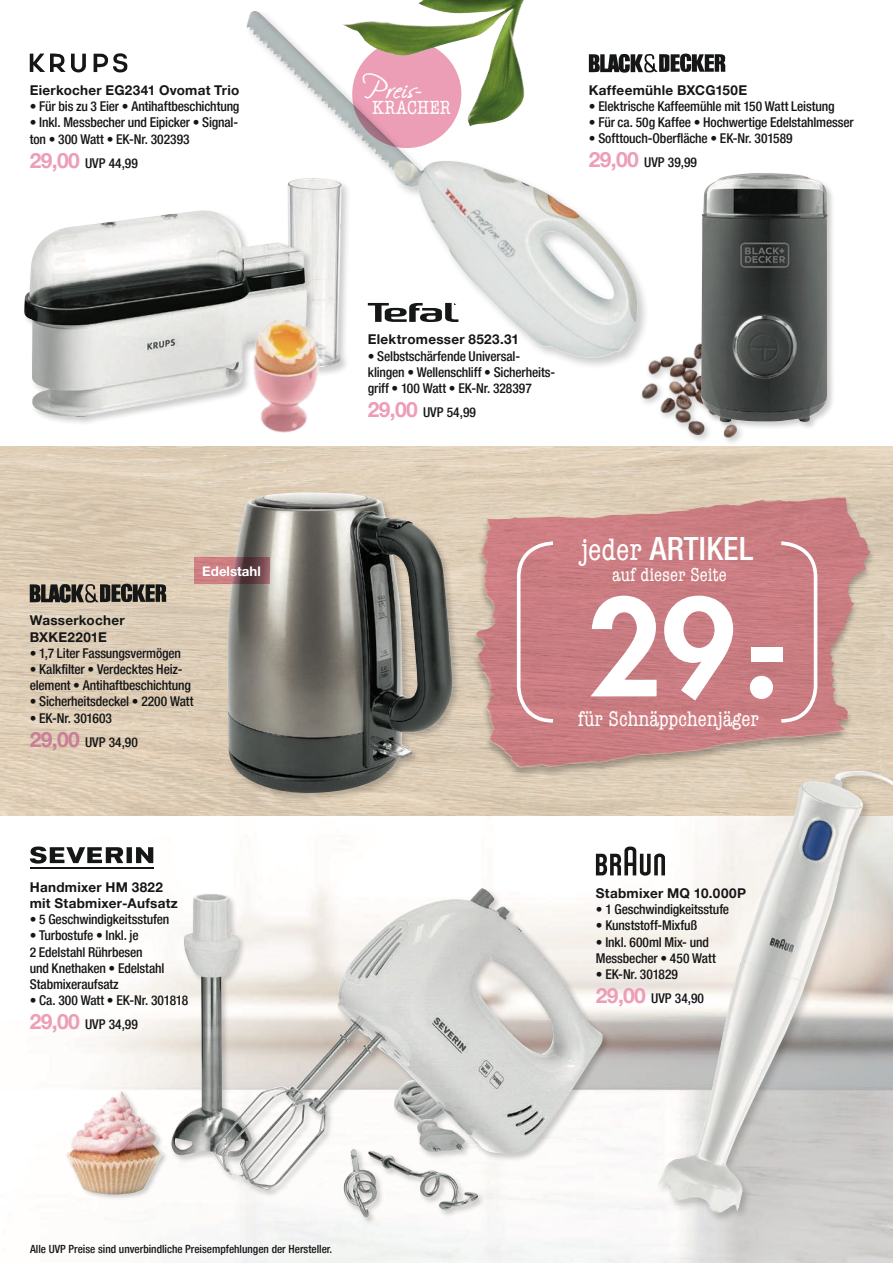
<style>
.page{position:relative;width:893px;height:1263px;background:#fff}
.page>*{position:absolute;margin:0;border:0;box-sizing:border-box;transform-origin:0 0}
.t1{font:800 130.2px "Futura Std";color:#fff}
.t2{font:500 condensed 32.1px "Helvetica Neue LT Pro";letter-spacing:.01em;color:#fff}
.t3{font:31.05px "Junge Script Std";letter-spacing:-.015em;color:#fff}
.t4{font:condensed 21.75px "American Typewriter";color:#fff}
.t5{font:condensed 19.65px "American Typewriter";letter-spacing:.005em;color:#fff}
.t6{font:condensed 19.35px "American Typewriter";color:#fff}
.t7{font:500 condensed 13.5px/16.2px "Helvetica Neue LT Pro";letter-spacing:-.01em;color:#151616}
.t8{font:700 13.5px/16.5px "Helvetica Neue LT Pro";letter-spacing:.02em;color:#151616}
.t9{font:700 13.35px "Helvetica Neue LT Pro";color:#fff}
.t10{font:500 condensed 11.25px "Helvetica Neue LT Pro";color:#151616}
.s1{font-weight:700;font-stretch:normal;font-size:21px;color:#ed9eb7}
.s2{font-weight:700;font-stretch:normal;font-size:21px;color:#ca7e98}
.s3{font-family:"American Typewriter";font-weight:400}
</style>
<div class="page">
<img style="left:0;top:447px;width:893px;height:816px">
<img style="left:633px;top:343px;width:191px;height:135px">
<div style="left:244px;top:9px;width:406px;height:361px;background:#151616;opacity:.22"></div>
<img style="left:246px;top:11px;width:393px;height:347px">
<div style="left:700px;top:172px;width:136px;height:258px;background:#151616;opacity:.22"></div>
<img style="left:701px;top:173px;width:126px;height:249px">
<div style="left:22px;top:208px;width:294px;height:218px;background:#151616;opacity:.22"></div>
<img style="left:24px;top:210px;width:283px;height:207px">
<svg style="left:589px;top:54px;width:136px;height:19px"></svg>
<svg style="left:30px;top:53px;width:56px;height:19px"></svg>
<svg style="left:94px;top:53px;width:33px;height:19px"></svg>
<svg style="left:30px;top:584px;width:136px;height:19px;background:#58534b"></svg>
<svg style="left:596px;top:846px;width:59px;height:30px"></svg>
<svg style="left:30px;top:846px;width:123px;height:17px"></svg>
<hr style="left:30px;top:867px;width:123px;height:2px;background:#151616">
<div style="left:655px;top:768px;width:238px;height:455px;background:#151616;opacity:.22"></div>
<img style="left:657px;top:770px;width:236px;height:443px">
<div style="left:226px;top:491px;width:236px;height:311px;background:#151616;opacity:.22"></div>
<img style="left:227px;top:492px;width:226px;height:301px">
<svg style="left:352px;top:40px;width:109px;height:108px"></svg>
<img style="left:342px;top:0;width:184px;height:126px">
<img style="left:59px;top:1082px;width:110px;height:123px">
<div style="left:170px;top:886px;width:441px;height:339px;background:#151616;opacity:.22"></div>
<img style="left:170px;top:888px;width:433px;height:301px">
<img style="left:240px;top:310px;width:94px;height:123px">
<svg style="left:194px;top:558px;width:75px;height:26px;background:#9f6469"></svg>
<div style="left:470px;top:497px;width:406px;height:281px;background:#151616;opacity:.3"></div>
<img style="left:475px;top:497px;width:373px;height:271px">
<svg style="left:515px;top:539px;width:42px;height:185px;background:#cf898e"></svg>
<svg style="left:778px;top:539px;width:41px;height:185px;background:#ce898d"></svg>
<p class="t8" style="left:30px;top:82px;width:211px">Eierkocher EG2341 Ovomat Trio</p>
<p class="t7" style="left:30px;top:98px;width:211px">• Für bis zu 3 Eier • Antihaftbeschichtung</p>
<p class="t7" style="left:30px;top:114px;width:210px">• Inkl. Messbecher und Eipicker • Signal&shy;ton • 300 Watt • EK-Nr. 302393</p>
<p class="t7" style="left:30px;top:154px;width:110px"><span class="s1">29,00</span> UVP 44,99</p>
<p class="t9" style="left:202px;top:562px;width:60px">Edelstahl</p>
<p class="t8" style="left:30px;top:612px;width:96px">Wasserkocher<br>BXKE2201E</p>
<p class="t7" style="left:30px;top:645px;width:153px">• 1,7 Liter Fassungsvermögen</p>
<p class="t7" style="left:30px;top:661px;width:163px">• Kalkfilter • Verdecktes Heiz&shy;element • Antihaftbeschichtung</p>
<p class="t7" style="left:30px;top:693px;width:165px">• Sicherheitsdeckel • 2200 Watt</p>
<p class="t7" style="left:30px;top:706px;width:110px;line-height:24px">• EK-Nr. 301603<br><span class="s2">29,00</span> UVP 34,90</p>
<p class="t8" style="left:30px;top:878px;width:150px">Handmixer HM 3822 mit Stabmixer-Aufsatz</p>
<p class="t7" style="left:30px;top:911px;width:141px">• 5 Geschwindigkeitsstufen</p>
<p class="t7" style="left:30px;top:927px;width:136px">• Turbostufe • Inkl. je<br>2 Edelstahl Rührbesen und Knethaken • Edelstahl<br>Stabmixeraufsatz</p>
<p class="t7" style="left:30px;top:988px;width:160px;line-height:24px">• Ca. 300 Watt • EK-Nr. 301818<br><span class="s1">29,00</span> UVP 34,99</p>
<h3 class="t3" style="left:362px;top:73px;width:61px">Preis-</h3>
<h3 class="t5" style="left:372px;top:92px;width:80px">KRACHER</h3>
<p class="t8" style="left:589px;top:81px;width:160px">Kaffeemühle BXCG150E</p>
<p class="t7" style="left:589px;top:98px;width:247px">• Elektrische Kaffeemühle mit 150 Watt Leistung</p>
<p class="t7" style="left:589px;top:114px;width:266px">• Für ca. 50g Kaffee • Hochwertige Edelstahlmesser</p>
<p class="t7" style="left:589px;top:126px;width:205px;line-height:24px">• Softtouch-Oberfläche • EK-Nr. 301589<br><span class="s1">29,00</span> UVP 39,99</p>
<p class="t8" style="left:368px;top:331px;width:153px">Elektromesser 8523.31</p>
<p class="t7" style="left:368px;top:348px;width:189px">• Selbstschärfende Universal&shy;klingen • Wellenschliff • Sicherheits&shy;griff • 100 Watt • EK-Nr. 328397</p>
<p class="t7" style="left:368px;top:404px;width:110px"><span class="s1">29,00</span> UVP 54,99</p>
<h2 class="t2" style="left:581px;top:529px;width:174px"><span class="s3">jeder</span> ARTIKEL</h2>
<h3 class="t6" style="left:612px;top:560px;width:116px">auf dieser Seite</h3>
<h1 class="t1" style="left:587px;top:566px;width:203px">29.-</h1>
<h3 class="t4" style="left:578px;top:703px;width:183px">für Schnäppchenjäger</h3>
<p class="t8" style="left:596px;top:885px;width:152px">Stabmixer MQ 10.000P</p>
<p class="t7" style="left:596px;top:901px;width:135px">• 1 Geschwindigkeitsstufe</p>
<p class="t7" style="left:596px;top:917px;width:103px">• Kunststoff-Mixfuß</p>
<p class="t7" style="left:596px;top:933px;width:121px">• Inkl. 600ml Mix- und<br>Messbecher • 450 Watt</p>
<p class="t7" style="left:596px;top:962px;width:110px;line-height:24px">• EK-Nr. 301829<br><span class="s1">29,00</span> UVP 34,90</p>
<p class="t10" style="left:30px;top:1242px;width:303px">Alle UVP Preise sind unverbindliche Preisempfehlungen der Hersteller.</p>
</div>
